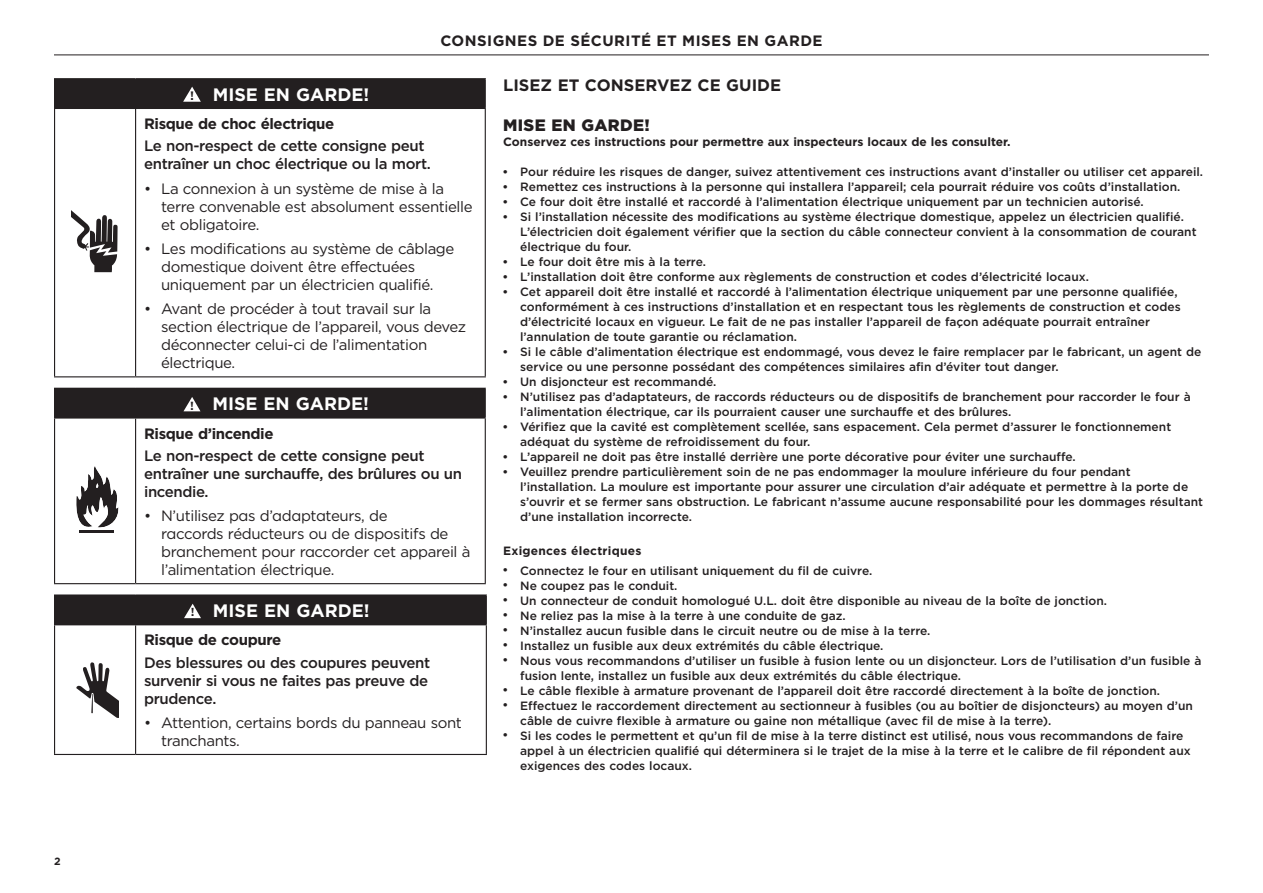
<style>
.page{position:relative;width:1263px;height:893px;background:#fff}
.page>*{position:absolute;margin:0;border:0;box-sizing:border-box;transform-origin:0 0}
.t1{font:700 18px "Gotham";color:#fff}
.t2{font:700 16.5px "Gotham";color:#231f20}
.t3{font:900 16.5px "Gotham";letter-spacing:.02em;color:#231f20}
.t4{font:15px/18px "Gotham";letter-spacing:-.025em;color:#231f20}
.t5{font:500 15px/18px "Gotham";letter-spacing:-.025em;color:#231f20}
.t6{font:700 15px "Gotham";letter-spacing:-.025em;color:#231f20}
.t7{font:700 15px "Gotham";letter-spacing:.03em;color:#231f20}
.t8{font:500 12px/15px "Gotham";color:#231f20}
.t9{font:700 12px "Gotham";color:#231f20}
.t10{font:700 12px "Gotham";letter-spacing:.02em;color:#231f20}
.t11{font:700 10.5px "Gotham";color:#231f20}
.s1{font-size:12.3px;color:#231f20}
.s2{font-size:11.85px;color:#231f20}
.s3{font-size:11.7px;color:#231f20}
</style>
<div class="page">
<hr style="left:54px;top:55px;width:1155px;height:1px;background:#231f20">
<div style="left:55px;top:79px;width:430px;height:29px;background:#231f20"></div>
<hr style="left:54px;top:78px;width:82px;height:1px;background:#231f20">
<svg style="left:54px;top:79px;width:1px;height:29px"></svg>
<hr style="left:136px;top:78px;width:350px;height:1px;background:#231f20">
<svg style="left:485px;top:79px;width:1px;height:29px"></svg>
<hr style="left:54px;top:108px;width:82px;height:1px;background:#231f20">
<hr style="left:54px;top:109px;width:1px;height:267px;background:#231f20">
<hr style="left:136px;top:108px;width:350px;height:1px;background:#231f20">
<hr style="left:135px;top:109px;width:1px;height:267px;background:#231f20">
<hr style="left:485px;top:109px;width:1px;height:267px;background:#231f20">
<hr style="left:54px;top:376px;width:82px;height:1px;background:#231f20">
<hr style="left:136px;top:376px;width:350px;height:1px;background:#231f20">
<svg style="left:183px;top:87px;width:18px;height:15px"></svg>
<svg style="left:71px;top:210px;width:47px;height:62px"></svg>
<div style="left:55px;top:388px;width:430px;height:30px;background:#231f20"></div>
<hr style="left:54px;top:388px;width:82px;height:1px;background:#231f20">
<svg style="left:54px;top:389px;width:1px;height:28px"></svg>
<hr style="left:136px;top:388px;width:350px;height:1px;background:#231f20">
<svg style="left:485px;top:389px;width:1px;height:28px"></svg>
<hr style="left:54px;top:417px;width:82px;height:2px;background:#231f20">
<hr style="left:54px;top:419px;width:1px;height:164px;background:#231f20">
<hr style="left:136px;top:417px;width:350px;height:2px;background:#231f20">
<hr style="left:135px;top:419px;width:1px;height:164px;background:#231f20">
<hr style="left:485px;top:419px;width:1px;height:164px;background:#231f20">
<hr style="left:54px;top:583px;width:82px;height:1px;background:#231f20">
<hr style="left:136px;top:583px;width:350px;height:1px;background:#231f20">
<svg style="left:183px;top:397px;width:17px;height:14px"></svg>
<svg style="left:76px;top:466px;width:43px;height:67px"></svg>
<hr style="left:79px;top:530px;width:34px;height:3px;background:#231f20">
<div style="left:55px;top:595px;width:431px;height:30px;background:#231f20"></div>
<hr style="left:54px;top:594px;width:82px;height:2px;background:#231f20">
<svg style="left:54px;top:596px;width:1px;height:28px"></svg>
<hr style="left:136px;top:594px;width:351px;height:2px;background:#231f20">
<svg style="left:486px;top:596px;width:1px;height:28px"></svg>
<hr style="left:54px;top:624px;width:82px;height:1px;background:#231f20">
<hr style="left:54px;top:625px;width:1px;height:129px;background:#231f20">
<hr style="left:136px;top:624px;width:351px;height:1px;background:#231f20">
<hr style="left:135px;top:625px;width:1px;height:129px;background:#231f20">
<hr style="left:486px;top:625px;width:1px;height:129px;background:#231f20">
<hr style="left:54px;top:754px;width:82px;height:1px;background:#231f20">
<hr style="left:136px;top:754px;width:351px;height:1px;background:#231f20">
<svg style="left:184px;top:604px;width:17px;height:14px"></svg>
<svg style="left:76px;top:662px;width:42px;height:56px"></svg>
<p class="t11" style="left:54px;top:854px;width:8px">2</p>
<p class="t7" style="left:440px;top:31px;width:384px">CONSIGNES DE SÉCURITÉ ET MISES EN GARDE</p>
<h2 class="t2" style="left:503px;top:75px;width:279px">LISEZ ET CONSERVEZ CE GUIDE</h2>
<h2 class="t3" style="left:503px;top:114px;width:148px">MISE EN GARDE!</h2>
<p class="t9" style="left:503px;top:134px;width:509px">Conservez ces instructions pour permettre aux inspecteurs locaux de les consulter.</p>
<p class="t8" style="left:520px;top:164px;width:684px">Pour réduire les risques de danger, suivez attentivement ces instructions avant d’installer ou utiliser cet appareil.<br>Remettez ces instructions à la personne qui installera l’appareil; cela pourrait réduire vos coûts d’installation.<br>Ce four doit être installé et raccordé à l’alimentation électrique uniquement par un technicien autorisé.<br>Si l’installation nécessite des modifications au système électrique domestique, appelez un électricien qualifié.<br>L’électricien doit également vérifier que la section du câble connecteur convient à la consommation de courant électrique du four.<br>Le four doit être mis à la terre.<br>L’installation doit être conforme aux règlements de construction et codes d’électricité locaux.<br>Cet appareil doit être installé et raccordé à l’alimentation électrique uniquement par une personne qualifiée, conformément à ces instructions d’installation et en respectant tous les règlements de construction et codes d’électricité locaux en vigueur. Le fait de ne pas installer l’appareil de façon adéquate pourrait entraîner l’annulation de toute garantie ou réclamation.<br>Si le câble d’alimentation électrique est endommagé, vous devez le faire remplacer par le fabricant, un agent de service ou une personne possédant des compétences similaires afin d’éviter tout danger.<br>Un disjoncteur est recommandé.<br>N’utilisez pas d’adaptateurs, de raccords réducteurs ou de dispositifs de branchement pour raccorder le four à l’alimentation électrique, car ils pourraient causer une surchauffe et des brûlures.<br>Vérifiez que la cavité est complètement scellée, sans espacement. Cela permet d’assurer le fonctionnement adéquat du système de refroidissement du four.<br>L’appareil ne doit pas être installé derrière une porte décorative pour éviter une surchauffe.<br>Veuillez prendre particulièrement soin de ne pas endommager la moulure inférieure du four pendant l’installation. La moulure est importante pour assurer une circulation d’air adéquate et permettre à la porte de s’ouvrir et se fermer sans obstruction. Le fabricant n’assume aucune responsabilité pour les dommages résultant d’une installation incorrecte.</p>
<p class="t10" style="left:503px;top:543px;width:140px">Exigences électriques</p>
<p class="t8" style="left:520px;top:563px;width:683px">Connectez le four en utilisant uniquement du fil de cuivre.<br>Ne coupez pas le conduit.<br>Un connecteur de conduit homologué U.L. doit être disponible au niveau de la boîte de jonction.<br>Ne reliez pas la mise à la terre à une conduite de gaz.<br>N’installez aucun fusible dans le circuit neutre ou de mise à la terre.<br>Installez un fusible aux deux extrémités du câble électrique.<br>Nous vous recommandons d’utiliser un fusible à fusion lente ou un disjoncteur. Lors de l’utilisation d’un fusible à fusion lente, installez un fusible aux deux extrémités du câble électrique.<br>Le câble flexible à armature provenant de l’appareil doit être raccordé directement à la boîte de jonction.<br>Effectuez le raccordement directement au sectionneur à fusibles (ou au boîtier de disjoncteurs) au moyen d’un câble de cuivre flexible à armature ou gaine non métallique (avec fil de mise à la terre).<br>Si les codes le permettent et qu’un fil de mise à la terre distinct est utilisé, nous vous recommandons de faire appel à un électricien qualifié qui déterminera si le trajet de la mise à la terre et le calibre de fil répondent aux exigences des codes locaux.</p>
<h1 class="t1" style="left:190px;top:82px;width:181px"><span class="s1">!</span> MISE EN GARDE!</h1>
<p class="t6" style="left:144px;top:114px;width:192px">Risque de choc électrique</p>
<p class="t5" style="left:144px;top:137px;width:288px">Le non-respect de cette consigne peut entraîner un choc électrique ou la mort.</p>
<p class="t4" style="left:161px;top:179px;width:313px;text-indent:-17px">• La connexion à un système de mise à la terre convenable est absolument essentielle et obligatoire.</p>
<p class="t4" style="left:161px;top:239px;width:295px;text-indent:-17px">• Les modifications au système de câblage domestique doivent être effectuées uniquement par un électricien qualifié.</p>
<p class="t4" style="left:161px;top:300px;width:307px;text-indent:-17px">• Avant de procéder à tout travail sur la section électrique de l’appareil, vous devez déconnecter celui-ci de l’alimentation électrique.</p>
<h1 class="t1" style="left:190px;top:392px;width:180px"><span class="s2">!</span> MISE EN GARDE!</h1>
<p class="t6" style="left:144px;top:423px;width:131px">Risque d’incendie</p>
<p class="t5" style="left:144px;top:446px;width:320px">Le non-respect de cette consigne peut entraîner une surchauffe, des brûlures ou un incendie.</p>
<p class="t4" style="left:161px;top:506px;width:311px;text-indent:-17px">• N’utilisez pas d’adaptateurs, de<br>raccords réducteurs ou de dispositifs de branchement pour raccorder cet appareil à l’alimentation électrique.</p>
<h1 class="t1" style="left:191px;top:599px;width:180px"><span class="s3">!</span> MISE EN GARDE!</h1>
<p class="t6" style="left:144px;top:630px;width:139px">Risque de coupure</p>
<p class="t5" style="left:144px;top:653px;width:288px">Des blessures ou des coupures peuvent survenir si vous ne faites pas preuve de prudence.</p>
<p class="t4" style="left:161px;top:713px;width:302px;text-indent:-17px">• Attention, certains bords du panneau sont tranchants.</p>
</div>
